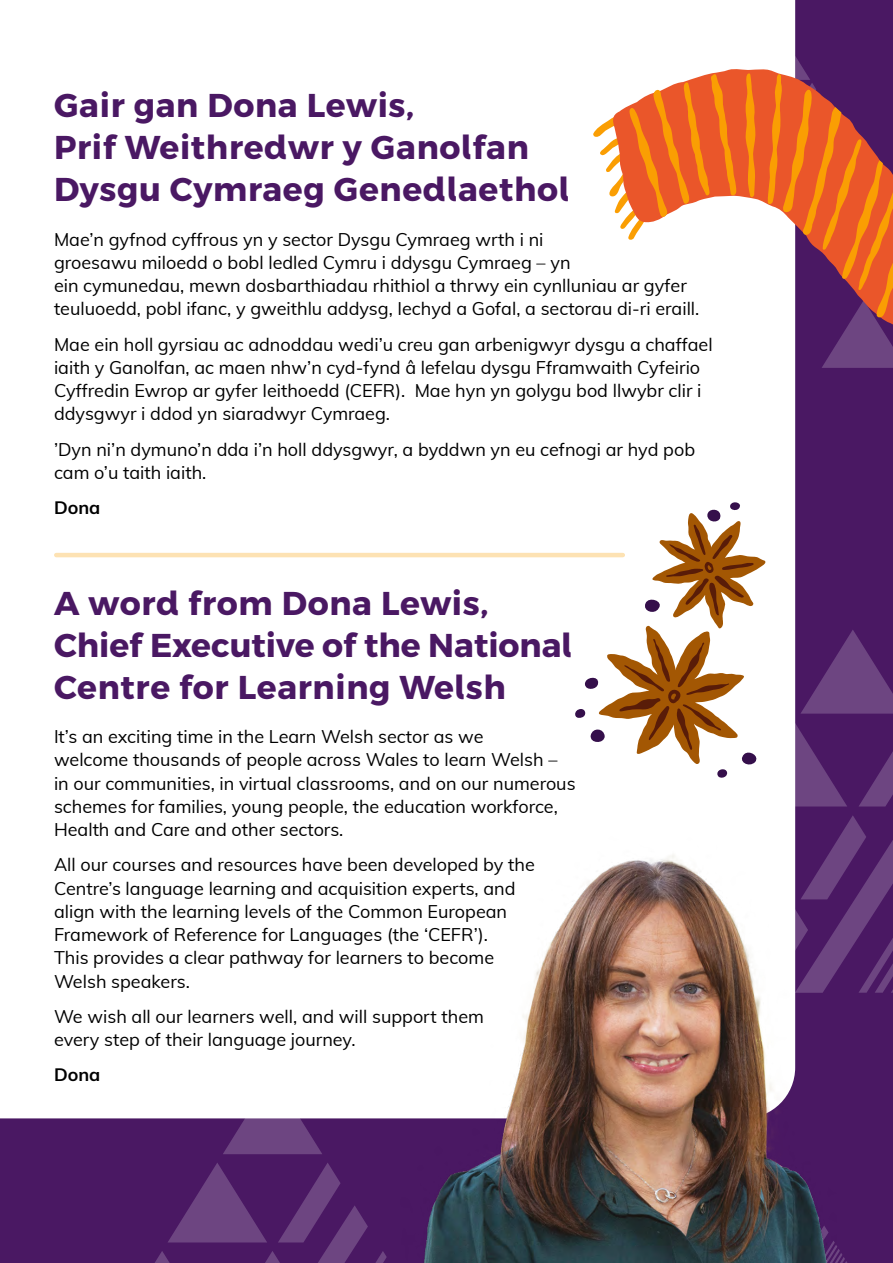
<style>
.page{position:relative;width:893px;height:1263px;background:#fff}
.page>*{position:absolute;margin:0;border:0;box-sizing:border-box;transform-origin:0 0}
.t1{font:700 33px/42px "Cymraeg";letter-spacing:.02em;color:#4a1863}
.t2{font:18px/23.2px "Muli";color:#000}
.t3{font:700 18px "Muli";color:#000}
</style>
<div class="page">
<div style="left:795px;top:0;width:98px;height:1165px;background:#4a1863"></div>
<svg style="left:822px;top:365px;width:71px;height:3px"></svg>
<svg style="left:801px;top:630px;width:92px;height:84px"></svg>
<svg style="left:795px;top:722px;width:98px;height:271px"></svg>
<div style="left:0;top:1052px;width:893px;height:211px;background:#4a1863"></div>
<svg style="left:223px;top:1118px;width:99px;height:36px"></svg>
<svg style="left:155px;top:1163px;width:232px;height:100px"></svg>
<svg style="left:0;top:552px;width:573px;height:566px"></svg>
<svg style="left:837px;top:1249px;width:10px;height:14px"></svg>
<svg style="left:795px;top:56px;width:8px;height:12px"></svg>
<img style="left:398px;top:832px;width:439px;height:431px">
<svg style="left:573px;top:502px;width:187px;height:276px"></svg>
<hr style="left:56px;top:553px;width:567px;height:4px;background:#fde2b3">
<svg style="left:593px;top:118px;width:19px;height:79px"></svg>
<svg style="left:612px;top:68px;width:281px;height:297px"></svg>
<svg style="left:629px;top:73px;width:264px;height:290px"></svg>
<h1 class="t1" style="left:54px;top:85px;width:517px">Gair gan Dona Lewis,<br>Prif Weithredwr y Ganolfan<br>Dysgu Cymraeg Genedlaethol</h1>
<p class="t2" style="left:54px;top:227px;width:647px">Mae’n gyfnod cyffrous yn y sector Dysgu Cymraeg wrth i ni<br>groesawu miloedd o bobl ledled Cymru i ddysgu Cymraeg – yn<br>ein cymunedau, mewn dosbarthiadau rhithiol a thrwy ein cynlluniau ar gyfer teuluoedd, pobl ifanc, y gweithlu addysg, Iechyd a Gofal, a sectorau di-ri eraill.</p>
<p class="t2" style="left:54px;top:332px;width:660px">Mae ein holl gyrsiau ac adnoddau wedi’u creu gan arbenigwyr dysgu a chaffael iaith y Ganolfan, ac maen nhw’n cyd-fynd â lefelau dysgu Fframwaith Cyfeirio Cyffredin Ewrop ar gyfer Ieithoedd (CEFR). Mae hyn yn golygu bod llwybr clir i ddysgwyr i ddod yn siaradwyr Cymraeg.</p>
<p class="t2" style="left:54px;top:437px;width:643px">’Dyn ni’n dymuno’n dda i’n holl ddysgwyr, a byddwn yn eu cefnogi ar hyd pob cam o’u taith iaith.</p>
<p class="t3" style="left:54px;top:494px;width:48px">Dona</p>
<h1 class="t1" style="left:54px;top:582px;width:520px">A word from Dona Lewis,<br>Chief Executive of the National<br>Centre for Learning Welsh</h1>
<p class="t2" style="left:54px;top:724px;width:523px">It’s an exciting time in the Learn Welsh sector as we<br>welcome thousands of people across Wales to learn Welsh – in our communities, in virtual classrooms, and on our numerous schemes for families, young people, the education workforce, Health and Care and other sectors.</p>
<p class="t2" style="left:54px;top:852px;width:482px">All our courses and resources have been developed by the Centre’s language learning and acquisition experts, and align with the learning levels of the Common European Framework of Reference for Languages (the ‘CEFR’).<br>This provides a clear pathway for learners to become Welsh speakers.</p>
<p class="t2" style="left:54px;top:1004px;width:431px">We wish all our learners well, and will support them every step of their language journey.</p>
<p class="t3" style="left:54px;top:1062px;width:48px">Dona</p>
</div>
